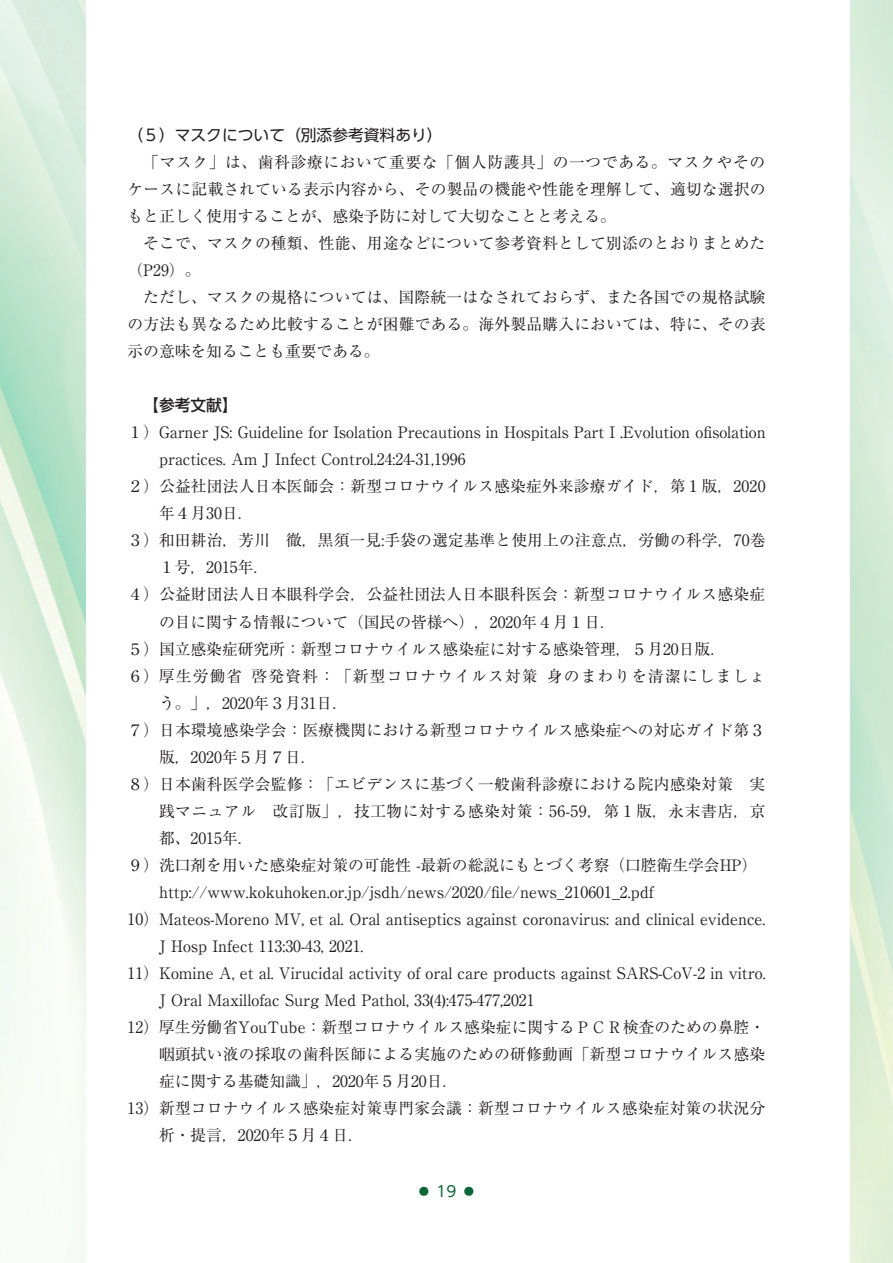
<style>
.page{position:relative;width:893px;height:1263px;background:#fff}
.page>*{position:absolute;margin:0;border:0;box-sizing:border-box;transform-origin:0 0}
.本文_字下げなし{font:15.75px/27px "Ryumin Pro";color:#231f20}
.本文{font:15.75px/27px "Ryumin Pro";letter-spacing:.015em;color:#231f20;text-align:justify}
.本文_字下げなし-2{font:15.75px/27px "Ryumin Pro";letter-spacing:.07em;color:#231f20}
.小見出し2{font:15.75px "UD Shin Go Pro";color:#231f20}
.本文-2{font:500 15.75px "UD Shin Go Pr 6 N";color:#231f20}
.t1{font:15px "UD Shin Go Pr 6 N";color:#0c6638}
</style>
<div class="page">
<img style="left:0;top:0;width:85px;height:1263px">
<p class="小見出し2" style="left:128px;top:123px;width:316px">（５）マスクについて（別添参考資料あり）</p>
<p class="本文" style="left:128px;top:148px;width:639px;text-indent:16px">「マスク」は、歯科診療において重要な「個人防護具」の一つである。マスクやそのケースに記載されている表示内容から、その製品の機能や性能を理解して、適切な選択のもと正しく使用することが、感染予防に対して大切なことと考える。</p>
<p class="本文" style="left:128px;top:229px;width:639px;text-indent:16px">そこで、マスクの種類、性能、用途などについて参考資料として別添のとおりまとめた（P29）。</p>
<p class="本文" style="left:128px;top:283px;width:639px;text-indent:16px">ただし、マスクの規格については、国際統一はなされておらず、また各国での規格試験の方法も異なるため比較することが困難である。海外製品購入においては、特に、その表示の意味を知ることも重要である。</p>
<p class="本文-2" style="left:143px;top:393px;width:96px">【参考文献】</p>
<p class="本文_字下げなし" style="left:159px;top:418px;width:608px;text-indent:-32px">１）Garner JS: Guideline for Isolation Precautions in Hospitals PartⅠ.Evolution ofisolation practices. Am J Infect Control.24:24-31,1996</p>
<p class="本文_字下げなし" style="left:159px;top:472px;width:608px;text-indent:-32px">２）公益社団法人日本医師会：新型コロナウイルス感染症外来診療ガイド，第１版，2020年４月30日．</p>
<p class="本文_字下げなし" style="left:159px;top:526px;width:608px;text-indent:-32px">３）和田耕治，芳川　徹，黒須一見:手袋の選定基準と使用上の注意点，労働の科学，70巻<br>１号，2015年．</p>
<p class="本文_字下げなし" style="left:159px;top:580px;width:608px;text-indent:-32px">４）公益財団法人日本眼科学会，公益社団法人日本眼科医会：新型コロナウイルス感染症の目に関する情報について（国民の皆様へ），2020年４月１日．</p>
<p class="本文_字下げなし" style="left:128px;top:634px;width:600px">５）国立感染症研究所：新型コロナウイルス感染症に対する感染管理，５月20日版．</p>
<p class="本文_字下げなし-2" style="left:159px;top:661px;width:608px;text-indent:-32px">６）厚生労働省啓発資料：「新型コロナウイルス対策身のまわりを清潔にしましょう。」，2020年３月31日．</p>
<p class="本文_字下げなし" style="left:159px;top:715px;width:608px;text-indent:-32px">７）日本環境感染学会：医療機関における新型コロナウイルス感染症への対応ガイド第３版，2020年５月７日．</p>
<p class="本文_字下げなし" style="left:159px;top:769px;width:608px;text-align:justify;text-indent:-32px">８）日本歯科医学会監修：「エビデンスに基づく一般歯科診療における院内感染対策　実践マニュアル　改訂版」，技工物に対する感染対策：56-59，第１版，永末書店，京都、2015年．</p>
<p class="本文_字下げなし" style="left:128px;top:850px;width:631px">９）洗口剤を用いた感染症対策の可能性 -最新の総説にもとづく考察（口腔衛生学会HP）</p>
<p class="本文_字下げなし" style="left:128px;top:877px;width:528px">　　http://www.kokuhoken.or.jp/jsdh/news/2020/file/news_210601_2.pdf</p>
<p class="本文_字下げなし" style="left:159px;top:904px;width:608px;text-indent:-32px">10）Mateos-Moreno MV, et al. Oral antiseptics against coronavirus: and clinical evidence.<br>J Hosp Infect 113:30-43, 2021.</p>
<p class="本文_字下げなし" style="left:159px;top:958px;width:608px;text-indent:-32px">11）Komine A, et al. Virucidal activity of oral care products against SARS-CoV-2 in vitro.<br>J Oral Maxillofac Surg Med Pathol, 33(4):475-477,2021</p>
<p class="本文_字下げなし" style="left:159px;top:1012px;width:608px;text-align:justify;text-indent:-32px">12）厚生労働省YouTube：新型コロナウイルス感染症に関するＰＣＲ検査のための鼻腔・咽頭拭い液の採取の歯科医師による実施のための研修動画「新型コロナウイルス感染症に関する基礎知識」，2020年５月20日．</p>
<p class="本文_字下げなし" style="left:159px;top:1093px;width:608px;text-indent:-32px">13）新型コロナウイルス感染症対策専⾨家会議：新型コロナウイルス感染症対策の状況分析・提⾔，2020年５⽉ ４⽇．</p>
<p class="t1" style="left:437px;top:1179px;width:21px">19</p>
<p class="t1" style="left:416px;top:1179px;width:61px">◦　　◦</p>
</div>
